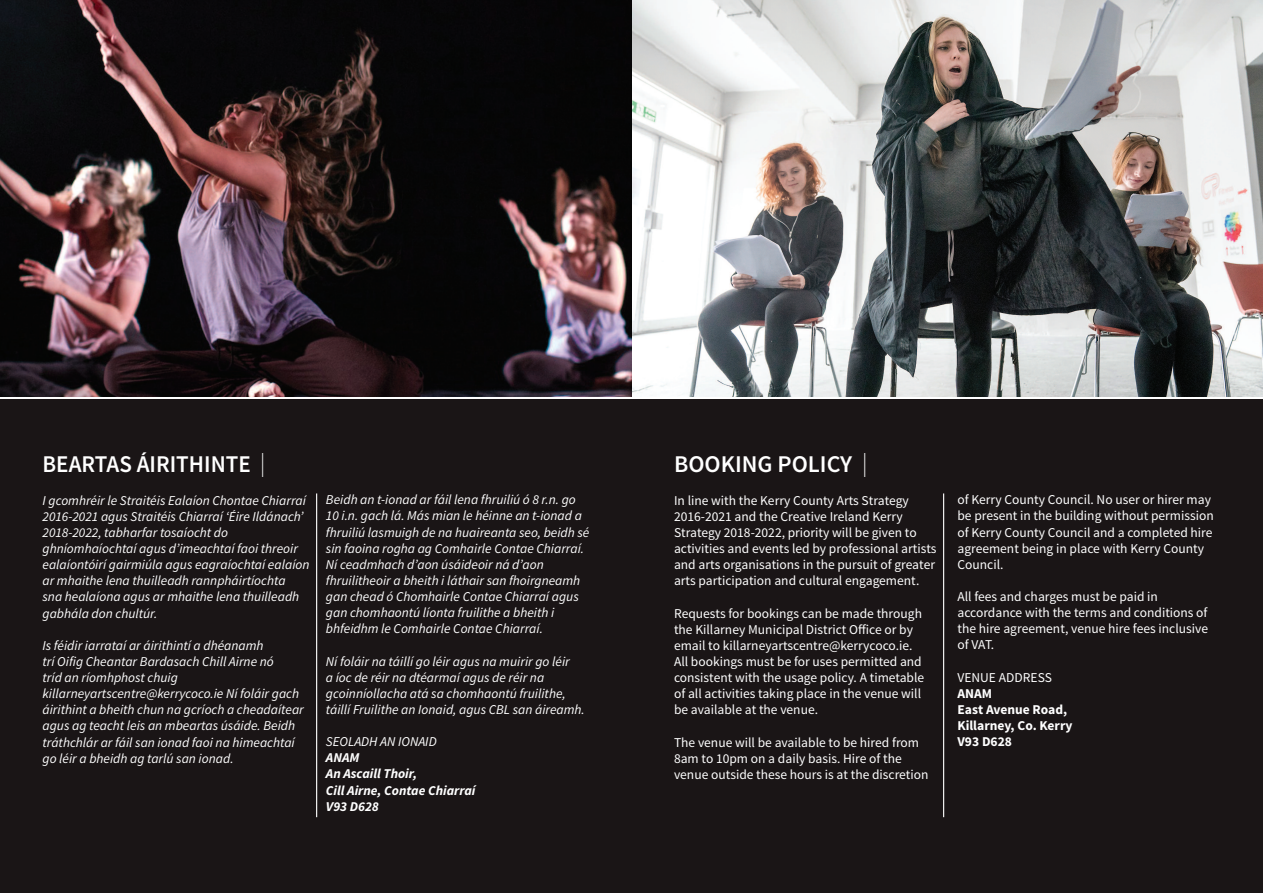
<style>
.page{position:relative;width:1263px;height:893px;background:#1a1516}
.page>*{position:absolute;margin:0;border:0;box-sizing:border-box;transform-origin:0 0}
.t1{font:600 24px "Source Sans Pro";color:#fff;scale:.96 1}
.t2{font:600 24px "Source Sans Pro";color:#fff}
.t3{font:italic 13.5px/16px "Source Sans Pro";color:#fff}
.t4{font:13.5px/16px "Source Sans Pro";color:#fff}
.t5{font:italic 700 13.5px/16px "Source Sans Pro";color:#fff}
.t6{font:700 13.5px/16px "Source Sans Pro";color:#fff}
.s1{font-weight:300}
</style>
<div class="page">
<svg style="left:0;top:396px;width:1263px;height:3px;background:#cecdce"></svg>
<hr style="left:316px;top:493px;width:1px;height:324px;background:#fff">
<hr style="left:943px;top:493px;width:1px;height:324px;background:#fff">
<img style="left:631px;top:0;width:632px;height:396px">
<img style="left:0;top:0;width:631px;height:396px">
<h1 class="t1" style="left:43px;top:455px;width:234px">BEARTAS ÁIRITHINTE <span class="s1">|</span></h1>
<p class="t3" style="left:43px;top:493px;width:269px">I gcomhréir le Straitéis Ealaíon Chontae Chiarraí 2016-2021 agus Straitéis Chiarraí ‘Éire Ildánach’ 2018-2022, tabharfar tosaíocht do ghníomhaíochtaí agus d’imeachtaí faoi threoir ealaíontóirí gairmiúla agus eagraíochtaí ealaíon ar mhaithe lena thuilleadh rannpháirtíochta<br>sna healaíona agus ar mhaithe lena thuilleadh gabhála don chultúr.</p>
<p class="t3" style="left:43px;top:638px;width:263px">Is féidir iarrataí ar áirithintí a dhéanamh<br>trí Oifig Cheantar Bardasach Chill Airne nó<br>tríd an ríomhphost chuig killarneyartscentre@kerrycoco.ie Ní foláir gach áirithint a bheith chun na gcríoch a cheadaítear agus ag teacht leis an mbeartas úsáide. Beidh tráthchlár ar fáil san ionad faoi na himeachtaí go léir a bheidh ag tarlú san ionad.</p>
<p class="t3" style="left:326px;top:493px;width:265px">Beidh an t-ionad ar fáil lena fhruiliú ó 8 r.n. go 10 i.n. gach lá. Más mian le héinne an t-ionad a fhruiliú lasmuigh de na huaireanta seo, beidh sé sin faoina rogha ag Comhairle Contae Chiarraí.<br>Ní ceadmhach d’aon úsáideoir ná d’aon fhruilitheoir a bheith i láthair san fhoirgneamh gan chead ó Chomhairle Contae Chiarraí agus gan chomhaontú líonta fruilithe a bheith i bhfeidhm le Comhairle Contae Chiarraí.</p>
<p class="t3" style="left:326px;top:654px;width:260px">Ní foláir na táillí go léir agus na muirir go léir<br>a íoc de réir na dtéarmaí agus de réir na gcoinníollacha atá sa chomhaontú fruilithe, táillí Fruilithe an Ionaid, agus CBL san áireamh.</p>
<p class="t3" style="left:326px;top:735px;width:112px">SEOLADH AN IONAID</p>
<p class="t5" style="left:326px;top:751px;width:151px">ANAM<br>An Ascaill Thoir,<br>Cill Airne, Contae Chiarraí<br>V93 D628</p>
<h1 class="t2" style="left:674px;top:455px;width:195px">BOOKING POLICY <span class="s1">|</span></h1>
<p class="t4" style="left:674px;top:493px;width:264px">in line with the Kerry County Arts Strategy 2016-2021 and the Creative ireland Kerry Strategy 2018-2022, priority will be given to activities and events led by professional artists and arts organisations in the pursuit of greater arts participation and cultural engagement.</p>
<p class="t4" style="left:674px;top:606px;width:252px">Requests for bookings can be made through the Killarney Municipal District Office or by email to killarneyartscentre@kerrycoco.ie.<br>All bookings must be for uses permitted and consistent with the usage policy. A timetable of all activities taking place in the venue will be available at the venue.</p>
<p class="t4" style="left:674px;top:735px;width:256px">The venue will be available to be hired from<br>8am to 10pm on a daily basis. Hire of the venue outside these hours is at the discretion</p>
<p class="t4" style="left:957px;top:493px;width:258px">of Kerry County Council. No user or hirer may be present in the building without permission of Kerry County Council and a completed hire agreement being in place with Kerry County Council.</p>
<p class="t4" style="left:957px;top:590px;width:252px">All fees and charges must be paid in accordance with the terms and conditions of the hire agreement, venue hire fees inclusive of VAT.</p>
<p class="t4" style="left:957px;top:670px;width:96px">VENuE ADDRESS</p>
<p class="t6" style="left:957px;top:686px;width:117px">ANAM<br>East Avenue Road,<br>Killarney, Co. Kerry<br>V93 D628</p>
</div>
